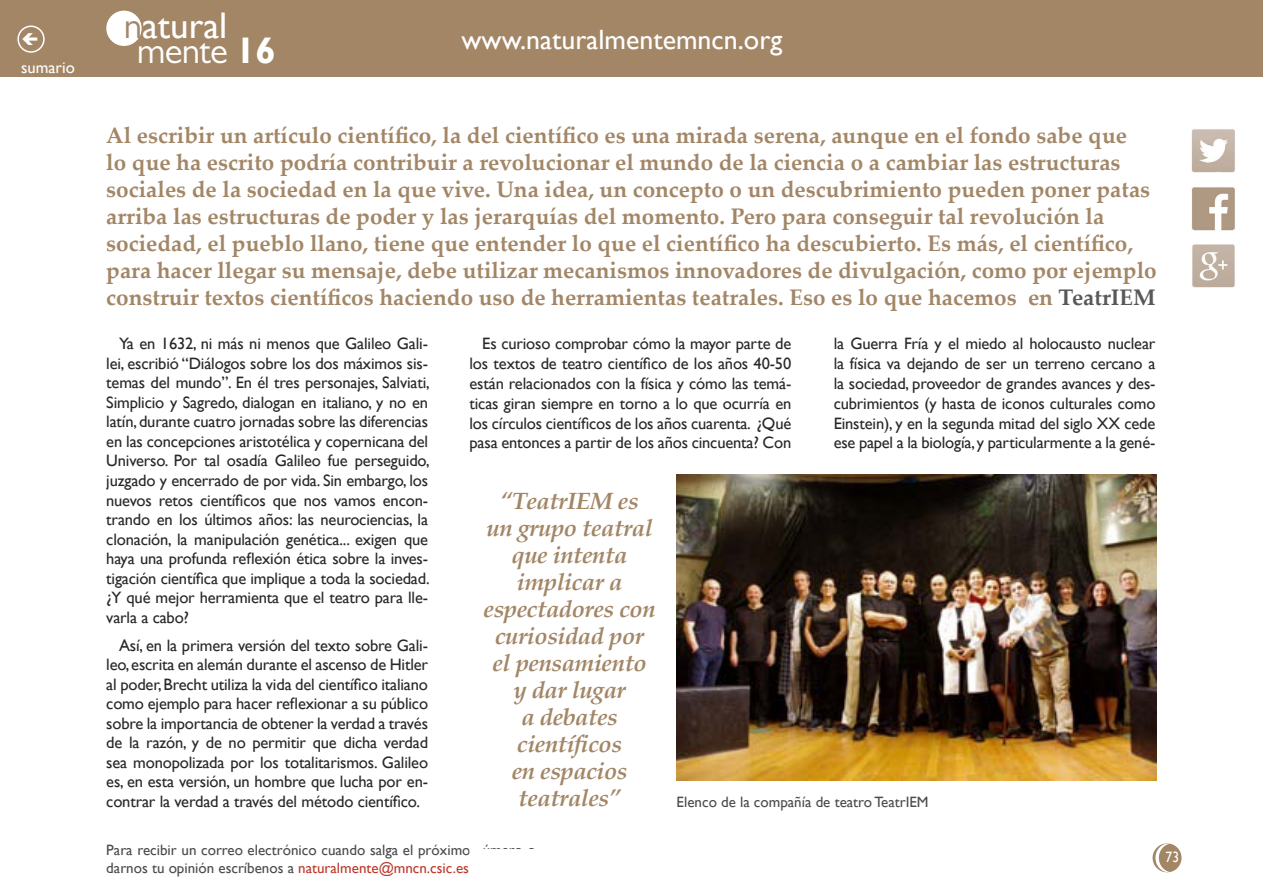
<style>
.page{position:relative;width:1263px;height:893px;background:#fff}
.page>*{position:absolute;margin:0;border:0;box-sizing:border-box;transform-origin:0 0}
.t1{font:37.05px "Gill Sans";color:#fff}
.t2{font:37.05px "Gill Sans MT Pro";letter-spacing:-.02em;color:#fff}
.t3{font:27.9px "Gill Sans";color:#fff}
.t4{font:italic 700 24px/27px "Palatino";letter-spacing:-.02em;color:#a28666;text-align:center}
.t5{font:700 22.5px/27px "Palatino Linotype";color:#a28666}
.t6{font:16.5px/19.5px "Gill Sans";letter-spacing:-.01em;color:#282829;text-align:justify}
.t7{font:16.5px "Gill Sans";color:#fff}
.t8{font:15px/18px "Gill Sans";color:#4b4b4d}
.t9{font:15px "Gill Sans";color:#fff;scale:.9 1}
.s1{font-family:"Gill Sans MT Pro";color:#a28666}
.s2{font-family:"Gill Sans";font-weight:700}
.s3{color:#58585a}
.s4{color:#bd392b}
</style>
<div class="page">
<div style="left:1153px;top:844px;width:28px;height:28px;background:#a28666;border-radius:50%"></div>
<div style="left:1152px;top:843px;width:29px;height:29px;border:2px solid #a28666;border-radius:50%"></div>
<div style="left:0;top:0;width:1263px;height:77px;background:#a28666"></div>
<div style="left:107px;top:11px;width:34px;height:34px;background:#fff;border-radius:50%"></div>
<div style="left:106px;top:11px;width:36px;height:35px;border:2px solid #fff;border-radius:50%"></div>
<svg style="left:1155px;top:843px;width:15px;height:29px"></svg>
<div style="left:17px;top:26px;width:28px;height:27px;border:2px solid #fff;border-radius:50%"></div>
<img style="left:1191px;top:187px;width:44px;height:43px">
<img style="left:1191px;top:129px;width:44px;height:44px">
<img style="left:1192px;top:244px;width:43px;height:44px">
<img style="left:677px;top:474px;width:480px;height:306px">
<p class="t7" style="left:21px;top:58px;width:55px">sumario</p>
<h1 class="t1" style="left:124px;top:4px;width:105px"><span class="s1">n</span>atural</h1>
<h1 class="t2" style="left:137px;top:29px;width:140px">mente <span class="s2">16</span></h1>
<h2 class="t3" style="left:461px;top:23px;width:322px">www.naturalmentemncn.org</h2>
<p class="t5" style="left:106px;top:121px;width:1052px">Al escribir un artículo científico, la del científico es una mirada serena, aunque en el fondo sabe que<br>lo que ha escrito podría contribuir a revolucionar el mundo de la ciencia o a cambiar las estructuras sociales de la sociedad en la que vive. Una idea, un concepto o un descubrimiento pueden poner patas arriba las estructuras de poder y las jerarquías del momento. Pero para conseguir tal revolución la sociedad, el pueblo llano, tiene que entender lo que el científico ha descubierto. Es más, el científico, para hacer llegar su mensaje, debe utilizar mecanismos innovadores de divulgación, como por ejemplo construir textos científicos haciendo uso de herramientas teatrales. Eso es lo que hacemos en <span class="s3">TeatrIEM</span></p>
<p class="t6" style="left:469px;top:334px;width:323px;text-indent:13px">Es curioso comprobar cómo la mayor parte de los textos de teatro científico de los años 40-50 están relacionados con la física y cómo las temá&shy;ticas giran siempre en torno a lo que ocurría en los círculos científicos de los años cuarenta. ¿Qué pasa entonces a partir de los años cincuenta? Con</p>
<p class="t6" style="left:834px;top:334px;width:323px">la Guerra Fría y el miedo al holocausto nuclear la física va dejando de ser un terreno cercano a la sociedad, proveedor de grandes avances y des&shy;cubrimientos (y hasta de iconos culturales como Einstein), y en la segunda mitad del siglo XX cede ese papel a la biología, y particularmente a la gené-</p>
<h3 class="t4" style="left:484px;top:488px;width:174px">“TeatrIEM es<br>un grupo teatral que intenta implicar a espectadores con curiosidad por el pensamiento y dar lugar<br>a debates científicos<br>en espacios teatrales”</h3>
<p class="t6" style="left:106px;top:334px;width:325px;text-indent:13px">Ya en 1632, ni más ni menos que Galileo Gali&shy;lei, escribió “Diálogos sobre los dos máximos sis&shy;temas del mundo”. En él tres personajes, Salviati, Simplicio y Sagredo, dialogan en italiano, y no en latín, durante cuatro jornadas sobre las diferencias en las concepciones aristotélica y copernicana del Universo. Por tal osadía Galileo fue perseguido, juzgado y encerrado de por vida. Sin embargo, los nuevos retos científicos que nos vamos encon&shy;trando en los últimos años: las neurociencias, la clonación, la manipulación genética... exigen que haya una profunda reflexión ética sobre la inves&shy;tigación científica que implique a toda la sociedad. ¿Y qué mejor herramienta que el teatro para lle&shy;varla a cabo?</p>
<p class="t6" style="left:106px;top:635px;width:323px;text-indent:13px">Así, en la primera versión del texto sobre Gali&shy;leo, escrita en alemán durante el ascenso de Hitler al poder, Brecht utiliza la vida del científico italiano como ejemplo para hacer reflexionar a su público sobre la importancia de obtener la verdad a través de la razón, y de no permitir que dicha verdad sea monopolizada por los totalitarismos. Galileo es, en esta versión, un hombre que lucha por en&shy;contrar la verdad a través del método científico.</p>
<p class="t8" style="left:677px;top:793px;width:254px">Elenco de la compañía de teatro TeatrIEM</p>
<p class="t8" style="left:106px;top:842px;width:431px">Para recibir un correo electrónico cuando salga el próximo número o darnos tu opinión escríbenos a <span class="s4">naturalmente@mncn.csic.es</span></p>
<p class="t9" style="left:1165px;top:849px;width:16px">73</p>
</div>
